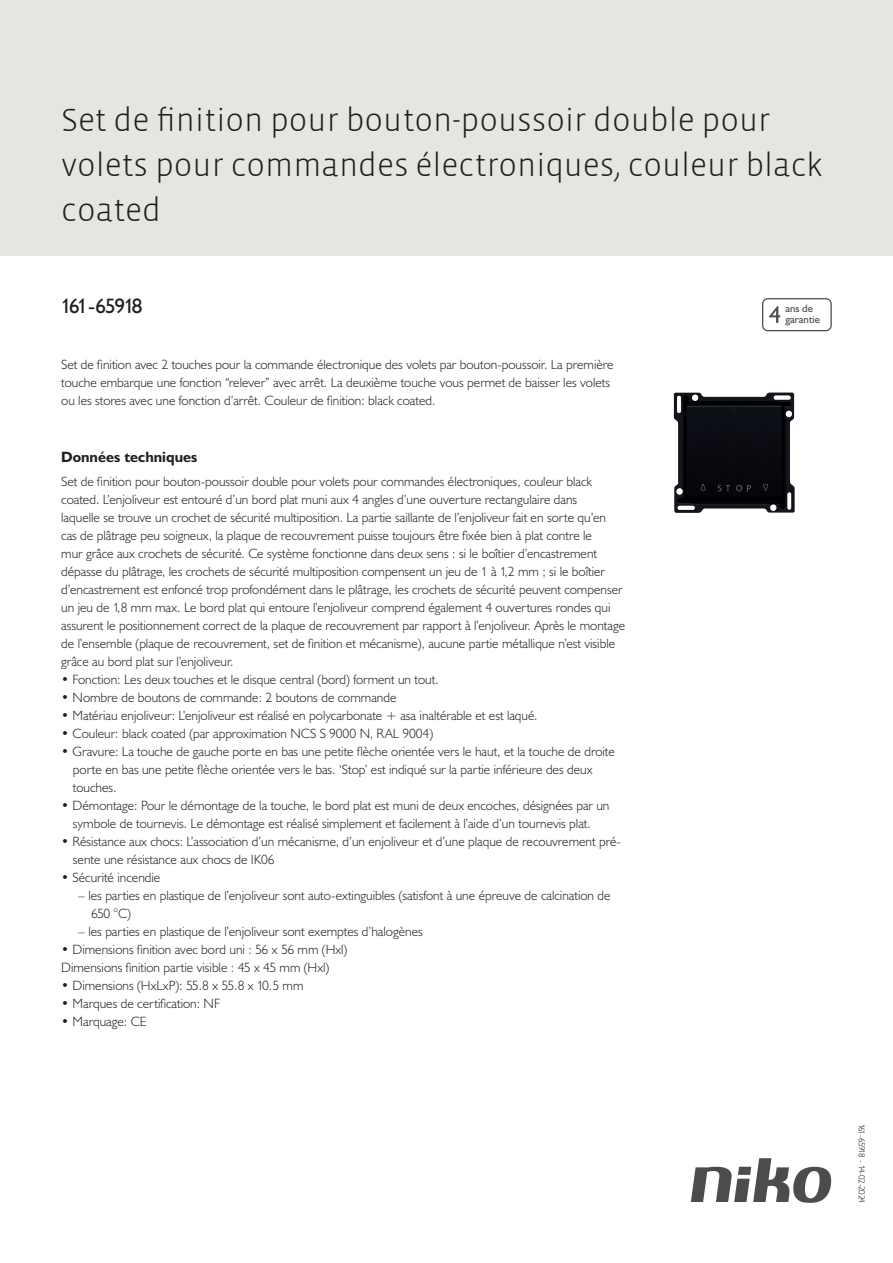
<style>
.page{position:relative;width:893px;height:1263px;background:#fff}
.page>*{position:absolute;margin:0;border:0;box-sizing:border-box;transform-origin:0 0}
.Title_datasheets{font:300 33px/45px "Vista Sans";color:#231f20}
.Article_number{font:21px "Humanist 521 BT";letter-spacing:-.08em;color:#231f20}
.Titles_parts{font:700 15px "Humanist 521 BT";color:#231f20}
.Platte_tekst_CAB{font:300 13.5px/18px "Humanist 521 BT";color:#231f20}
.USP_Bullets{font:300 13.5px/18px "Humanist 521 BT";color:#231f20}
.USP_Bullets_level_2{font:300 13.5px/18px "Humanist 521 BT";color:#231f20}
.t1{font:10.8px/10.8px "Humanist 521 BT";color:#4b4c4d}
.Revision{font:300 9px "Humanist 521 BT";letter-spacing:-.08em;color:#231f20}
</style>
<div class="page">
<svg style="left:691px;top:1158px;width:141px;height:45px"></svg>
<div style="left:0;top:0;width:893px;height:255px;background:#e6e6e0"></div>
<svg style="left:762px;top:298px;width:70px;height:33px"></svg>
<img style="left:673px;top:392px;width:122px;height:121px">
<p class="Title_datasheets" style="left:61px;top:98px;width:763px">Set de finition pour bouton-poussoir double pour volets pour commandes électroniques, couleur black coated</p>
<p class="Article_number" style="left:61px;top:293px;width:83px">161-65918</p>
<p class="t1" style="left:785px;top:303px;width:36px">ans de garantie</p>
<p class="Platte_tekst_CAB" style="left:61px;top:355px;width:554px">Set de finition avec 2 touches pour la commande électronique des volets par bouton-poussoir. La première touche embarque une fonction “relever” avec arrêt. La deuxième touche vous permet de baisser les volets ou les stores avec une fonction d’arrêt. Couleur de finition: black coated.</p>
<p class="Titles_parts" style="left:61px;top:447px;width:138px">Données techniques</p>
<p class="Platte_tekst_CAB" style="left:61px;top:472px;width:565px">Set de finition pour bouton-poussoir double pour volets pour commandes électroniques, couleur black coated. L’enjoliveur est entouré d’un bord plat muni aux 4 angles d’une ouverture rectangulaire dans<br>laquelle se trouve un crochet de sécurité multiposition. La partie saillante de l’enjoliveur fait en sorte qu’en<br>cas de plâtrage peu soigneux, la plaque de recouvrement puisse toujours être fixée bien à plat contre le<br>mur grâce aux crochets de sécurité. Ce système fonctionne dans deux sens : si le boîtier d’encastrement dépasse du plâtrage, les crochets de sécurité multiposition compensent un jeu de 1 à 1,2 mm ; si le boîtier d’encastrement est enfoncé trop profondément dans le plâtrage, les crochets de sécurité peuvent compenser un jeu de 1,8 mm max. Le bord plat qui entoure l’enjoliveur comprend également 4 ouvertures rondes qui assurent le positionnement correct de la plaque de recouvrement par rapport à l’enjoliveur. Après le montage de l’ensemble (plaque de recouvrement, set de finition et mécanisme), aucune partie métallique n’est visible grâce au bord plat sur l’enjoliveur.</p>
<p class="USP_Bullets" style="left:61px;top:670px;width:379px">• Fonction: Les deux touches et le disque central (bord) forment un tout.</p>
<p class="USP_Bullets" style="left:61px;top:688px;width:337px">• Nombre de boutons de commande: 2 boutons de commande</p>
<p class="USP_Bullets" style="left:61px;top:706px;width:478px">• Matériau enjoliveur: L’enjoliveur est réalisé en polycarbonate + asa inaltérable et est laqué.</p>
<p class="USP_Bullets" style="left:61px;top:724px;width:373px">• Couleur: black coated (par approximation NCS S 9000 N, RAL 9004)</p>
<p class="USP_Bullets" style="left:73px;top:742px;width:544px;text-indent:-12px">• Gravure: La touche de gauche porte en bas une petite flèche orientée vers le haut, et la touche de droite porte en bas une petite flèche orientée vers le bas. ‘Stop’ est indiqué sur la partie inférieure des deux touches.</p>
<p class="USP_Bullets" style="left:61px;top:796px;width:550px;text-align:center">• Démontage: Pour le démontage de la touche, le bord plat est muni de deux encoches, désignées par un symbole de tournevis. Le démontage est réalisé simplement et facilement à l’aide d’un tournevis plat.</p>
<p class="USP_Bullets" style="left:73px;top:832px;width:550px;text-indent:-12px">• Résistance aux chocs: L’association d’un mécanisme, d’un enjoliveur et d’une plaque de recouvrement pré&shy;sente une résistance aux chocs de IK06</p>
<p class="USP_Bullets" style="left:61px;top:868px;width:101px">• Sécurité incendie</p>
<p class="USP_Bullets_level_2" style="left:91px;top:886px;width:521px;text-indent:-13px">– les parties en plastique de l’enjoliveur sont auto-extinguibles (satisfont à une épreuve de calcination de<br>650 °C)</p>
<p class="USP_Bullets_level_2" style="left:78px;top:922px;width:346px">– les parties en plastique de l’enjoliveur sont exemptes d’halogènes</p>
<p class="USP_Bullets" style="left:61px;top:940px;width:288px">• Dimensions finition avec bord uni : 56 x 56 mm (Hxl)</p>
<p class="USP_Bullets" style="left:61px;top:958px;width:270px">Dimensions finition partie visible : 45 x 45 mm (Hxl)</p>
<p class="USP_Bullets" style="left:61px;top:976px;width:244px">• Dimensions (HxLxP): 55.8 x 55.8 x 10.5 mm</p>
<p class="USP_Bullets" style="left:61px;top:994px;width:160px">• Marques de certification: NF</p>
<p class="USP_Bullets" style="left:61px;top:1012px;width:87px">• Marquage: CE</p>
<p class="Revision" style="left:868px;top:1123px;width:81px;rotate:90deg">161-65918 - 14-02-2024</p>
</div>
